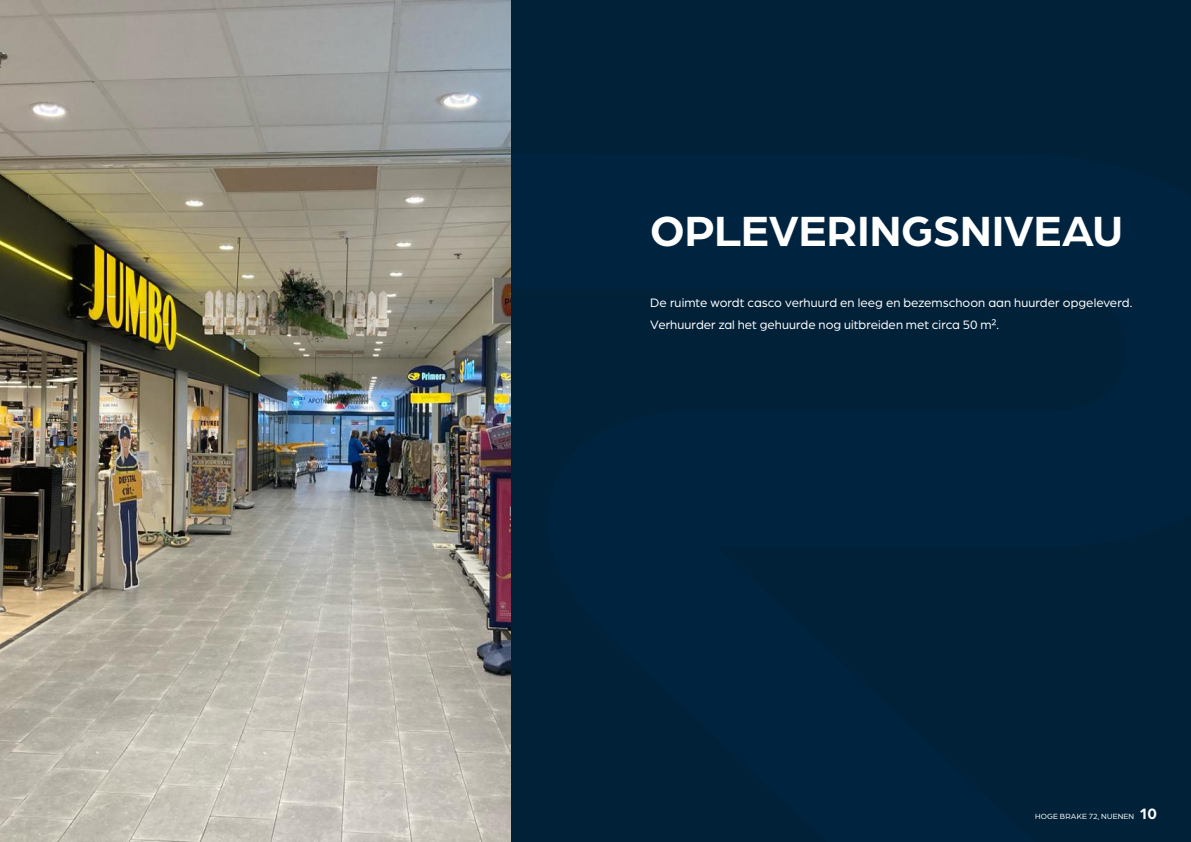
<style>
.page{position:relative;width:1191px;height:842px;background:#fff}
.page>*{position:absolute;margin:0;border:0;box-sizing:border-box;transform-origin:0 0}
.t1{font:700 45px "Arboria";letter-spacing:-.005em;color:#fff}
.t2{font:13px/22px "Arboria";color:#fff}
.t3{font:8px "Arboria";letter-spacing:.02em;color:#fff}
.s1{font-weight:700;font-size:16px}
</style>
<div class="page">
<div style="left:1px;top:0;width:1190px;height:842px;background:#002138"></div>
<img style="left:0;top:0;width:510px;height:842px">
<h1 class="t1" style="left:650px;top:200px;width:474px">OPLEVERINGSNIVEAU</h1>
<p class="t2" style="left:650px;top:291px;width:483px">De ruimte wordt casco verhuurd en leeg en bezemschoon aan huurder opgeleverd.<br>Verhuurder zal het gehuurde nog uitbreiden met circa 50 m².</p>
<p class="t3" style="left:1035px;top:811px;width:123px">HOGE BRAKE 72, NUENEN <span class="s1">10</span></p>
</div>
